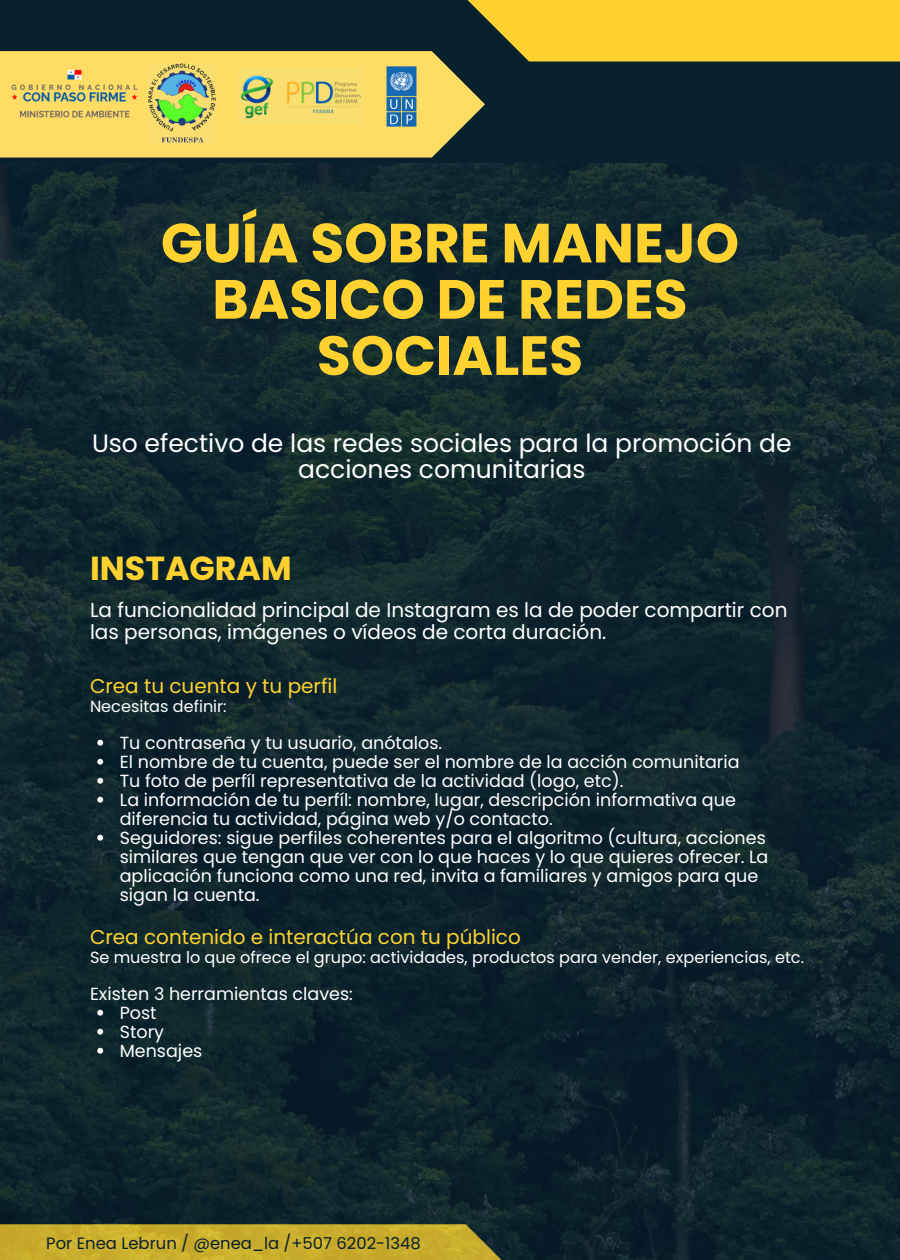
<style>
.page{position:relative;width:900px;height:1260px;background:#09202e}
.page>*{position:absolute;margin:0;border:0;box-sizing:border-box;transform-origin:0 0}
.t1{font:700 55.25px/56.2px "Poppins";color:#ffd230;text-align:center}
.t2{font:700 33.25px "Poppins";color:#ffd230}
.t3{font:25px/26.2px "Poppins";color:#fff;text-align:center}
.t4{font:20px/21.8px "Poppins";color:#fff}
.t5{font:20px "Poppins";color:#ffd230}
.t6{font:17.5px/19px "Poppins";color:#fff}
.t7{font:16.5px "Poppins";color:#09202e}
.t8{font:16px "Poppins";color:#fff}
</style>
<div class="page">
<svg style="left:0;top:51px;width:485px;height:107px;fill:#ffdd65"></svg>
<svg style="left:429px;top:0;width:471px;height:62px;fill:#ffd230"></svg>
<img style="left:0;top:163px;width:900px;height:1097px">
<img style="left:0;top:62px;width:148px;height:63px">
<img style="left:238px;top:68px;width:126px;height:56px">
<img style="left:373px;top:52px;width:58px;height:88px">
<img style="left:148px;top:64px;width:68px;height:80px">
<svg style="left:97px;top:740px;width:6px;height:6px"></svg>
<svg style="left:97px;top:759px;width:6px;height:6px"></svg>
<svg style="left:97px;top:778px;width:6px;height:6px"></svg>
<svg style="left:97px;top:797px;width:6px;height:6px"></svg>
<svg style="left:97px;top:835px;width:6px;height:6px"></svg>
<svg style="left:97px;top:1010px;width:6px;height:6px"></svg>
<svg style="left:97px;top:1029px;width:6px;height:6px"></svg>
<svg style="left:97px;top:1048px;width:6px;height:6px"></svg>
<h3 class="t1" style="left:161px;top:215px;width:580px">GUÍA SOBRE MANEJO<br>BASICO DE REDES<br>SOCIALES</h3>
<p class="t3" style="left:92px;top:430px;width:701px">Uso efectivo de las redes sociales para la promoción de acciones comunitarias</p>
<p class="t2" style="left:90px;top:545px;width:203px">INSTAGRAM</p>
<h4 class="t4" style="left:90px;top:599px;width:699px">La funcionalidad principal de Instagram es la de poder compartir con las personas, imágenes o vídeos de corta duración.</h4>
<h4 class="t5" style="left:90px;top:672px;width:249px">Crea tu cuenta y tu perfil</h4>
<h4 class="t8" style="left:90px;top:695px;width:138px">Necesitas definir:</h4>
<p class="t6" style="left:120px;top:733px;width:324px">Tu contraseña y tu usuario, anótalos.</p>
<p class="t6" style="left:120px;top:752px;width:621px">El nombre de tu cuenta, puede ser el nombre de la acción comunitaria</p>
<p class="t6" style="left:120px;top:771px;width:505px">Tu foto de perfíl representativa de la actividad (logo, etc).</p>
<p class="t6" style="left:120px;top:790px;width:618px">La información de tu perfíl: nombre, lugar, descripción informativa que diferencia tu actividad, página web y/o contacto.</p>
<p class="t6" style="left:120px;top:828px;width:650px">Seguidores: sigue perfiles coherentes para el algoritmo (cultura, acciones similares que tengan que ver con lo que haces y lo que quieres ofrecer. La aplicación funciona como una red, invita a familiares y amigos para que sigan la cuenta.</p>
<p class="t5" style="left:90px;top:923px;width:432px">Crea contenido e interactúa con tu público</p>
<p class="t8" style="left:90px;top:946px;width:716px">Se muestra lo que ofrece el grupo: actividades, productos para vender, experiencias, etc.</p>
<p class="t6" style="left:90px;top:984px;width:264px">Existen 3 herramientas claves:</p>
<p class="t6" style="left:120px;top:1003px;width:38px">Post</p>
<p class="t6" style="left:120px;top:1022px;width:46px">Story</p>
<p class="t6" style="left:120px;top:1041px;width:84px">Mensajes</p>
<h1 class="t7" style="left:46px;top:1232px;width:376px">Por Enea Lebrun / @enea_la /+507 6202-1348</h1>
</div>
